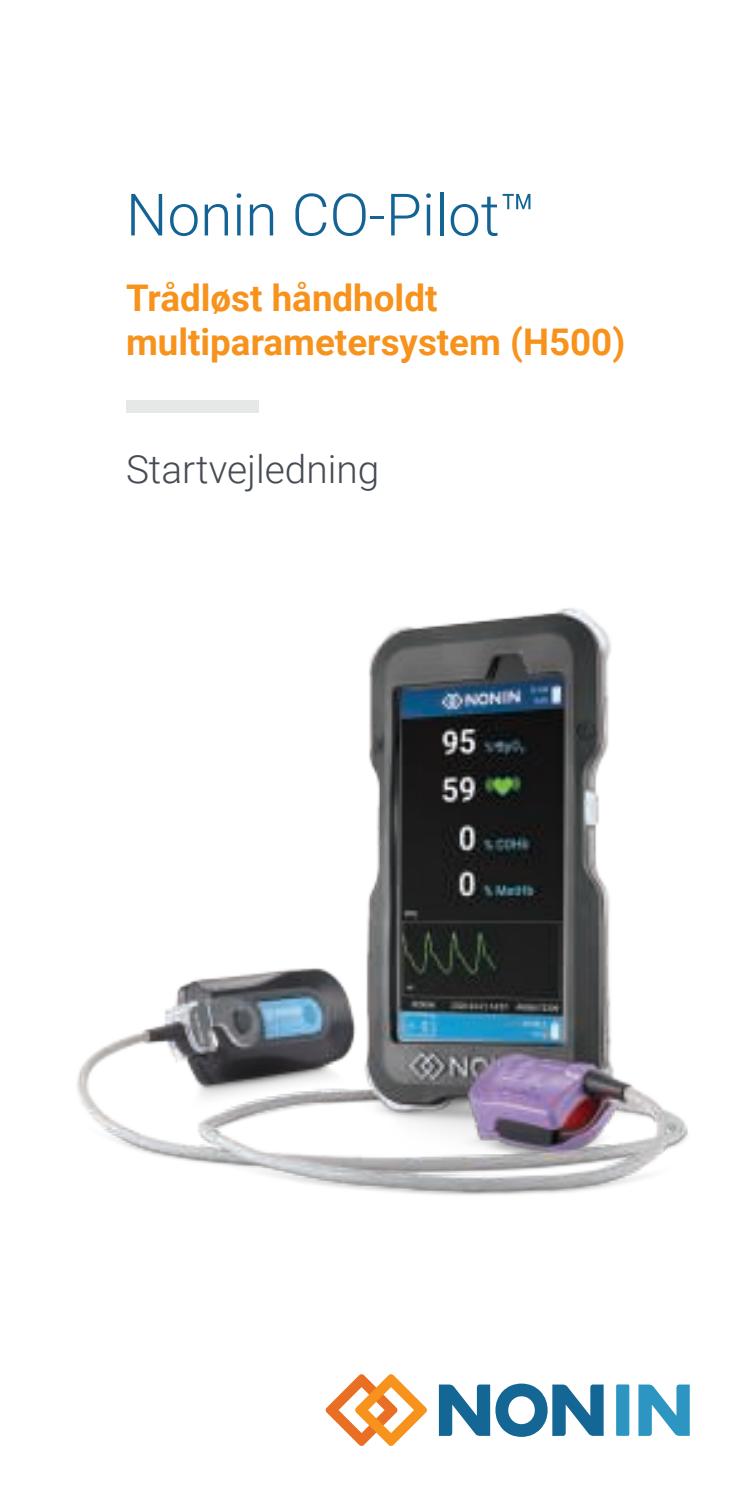
<style>
.page{position:relative;width:756px;height:1512px;background:#fff}
.page>*{position:absolute;margin:0;border:0;box-sizing:border-box;transform-origin:0 0}
.t1{font:300 58.45px "Roboto";color:#136494}
.t2{font:300 38.85px "Roboto";color:#464b54}
.t3{font:700 36.75px/44.1px "Roboto";color:#f7931d}
</style>
<div class="page">
<div style="left:126px;top:400px;width:132px;height:13px;background:#e5e8e6"></div>
<svg style="left:638px;top:1385px;width:52px;height:51px"></svg>
<svg style="left:439px;top:1384px;width:165px;height:53px"></svg>
<div style="left:616px;top:1384px;width:13px;height:52px;background:#2d95c2"></div>
<svg style="left:325px;top:1374px;width:102px;height:72px"></svg>
<img style="left:77px;top:608px;width:611px;height:588px">
<h1 class="t1" style="left:126px;top:189px;width:411px">Nonin CO-Pilot™</h1>
<p class="t3" style="left:126px;top:279px;width:501px">Trådløst håndholdt multiparametersystem (H500)</p>
<p class="t2" style="left:126px;top:452px;width:255px">Startvejledning</p>
</div>
